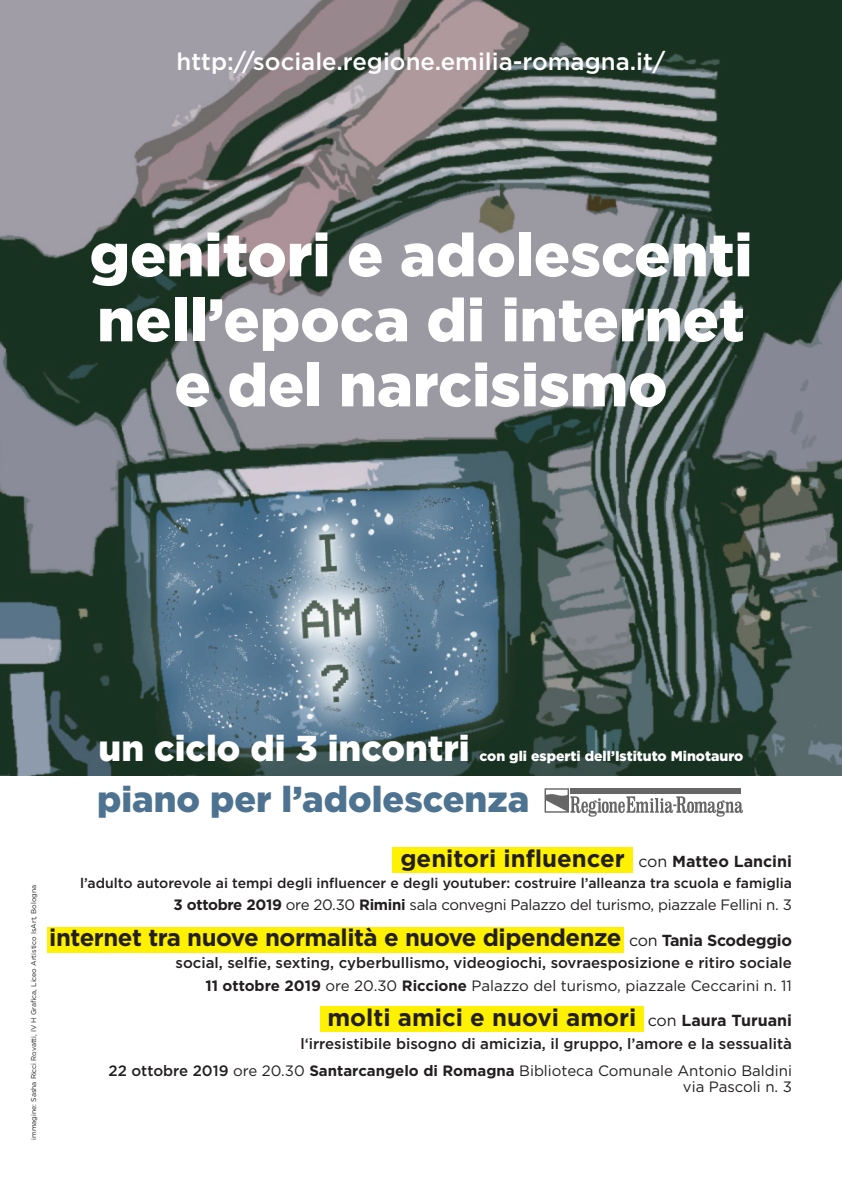
<style>
.page{position:relative;width:842px;height:1191px;background:#fff}
.page>*{position:absolute;margin:0;border:0;box-sizing:border-box;transform-origin:0 0}
.t1{font:900 60px/65px "Gotham";color:#fff}
.t2{font:900 36px "Gotham";color:#4d7390}
.t3{font:900 36px "Gotham";color:#fff}
.t4{font:700 24px "Gotham";letter-spacing:-.02em;color:#231f20}
.t5{font:500 24px "Gotham";color:#fff}
.t6{font:700 24px "Gotham";color:#231f20}
.t7{font:700 16px "Gotham";color:#231f20}
.t8{font:700 16px "Gotham";letter-spacing:-.02em;color:#231f20}
.t9{font:500 15px/22.5px "Gotham";color:#231f20;text-align:right}
.t10{font:15px/16.2px "Gotham";color:#231f20;text-align:right}
.t11{font:15px "Gotham";letter-spacing:-.02em;color:#231f20}
.t12{font:500 14px "Gotham";color:#231f20}
.t13{font:900 14px "Gotham";color:#fff}
.t14{font:7px "Gotham";color:#231f20}
.s1{font-weight:400}
.s2{font-weight:700}
.s3{font-weight:500}
</style>
<div class="page">
<img style="left:0;top:0;width:842px;height:775px">
<svg style="left:544px;top:788px;width:199px;height:28px"></svg>
<div style="left:392px;top:847px;width:241px;height:25px;background:#fff101"></div>
<div style="left:47px;top:927px;width:577px;height:25px;background:#fff101"></div>
<div style="left:320px;top:1007px;width:323px;height:25px;background:#fff101"></div>
<p class="t5" style="left:177px;top:46px;width:490px">http://sociale.regione.emilia-romagna.it/</p>
<p class="t1" style="left:90px;top:222px;width:664px">genitori e adolescenti nell’epoca di internet</p>
<p class="t1" style="left:174px;top:352px;width:494px">e del narcisismo</p>
<p class="t14" style="left:29px;top:1140px;width:257px;rotate:-90deg">immagine: Sasha Ricci Rovatti, IV H Grafica, Liceo Artistico IsArt, Bologna</p>
<p class="t3" style="left:99px;top:723px;width:372px">un ciclo di 3 incontri</p>
<p class="t13" style="left:480px;top:746px;width:265px">con gli esperti dell’Istituto Minotauro</p>
<p class="t2" style="left:97px;top:774px;width:434px">piano per l’adolescenza</p>
<p class="t6" style="left:400px;top:842px;width:226px">genitori influencer</p>
<p class="t7" style="left:638px;top:850px;width:155px"><span class="s1">con</span> Matteo Lancini</p>
<p class="t12" style="left:80px;top:873px;width:713px">l’adulto autorevole ai tempi degli influencer e degli youtuber: costruire l’alleanza tra scuola e famiglia</p>
<p class="t11" style="left:174px;top:895px;width:620px"><span class="s2">3 ottobre 2019</span> ore 20.30 <span class="s2">Rimini</span> sala convegni Palazzo del turismo, piazzale Fellini n. 3</p>
<p class="t8" style="left:629px;top:929px;width:164px"><span class="s1">con</span> Tania Scodeggio</p>
<p class="t9" style="left:176px;top:951px;width:618px">social, selfie, sexting, cyberbullismo, videogiochi, sovraesposizione e ritiro sociale<br><span class="s2">11 ottobre 2019</span> <span class="s1">ore 20.30</span> <span class="s2">Riccione</span> <span class="s1">Palazzo del turismo, piazzale Ceccarini n. 11</span></p>
<p class="t7" style="left:648px;top:1009px;width:146px"><span class="s1">con</span> Laura Turuani</p>
<p class="t9" style="left:300px;top:1031px;width:493px">l‘irresistibile bisogno di amicizia, il gruppo, l’amore e la sessualità</p>
<p class="t10" style="left:109px;top:1062px;width:685px"><span class="s3">22 ottobre 2019</span> ore 20.30 <span class="s2">Santarcangelo di Romagna</span> Biblioteca Comunale Antonio Baldini via Pascoli n. 3</p>
<p class="t4" style="left:49px;top:921px;width:574px">internet tra nuove normalità e nuove dipendenze</p>
<p class="t6" style="left:327px;top:1001px;width:310px">molti amici e nuovi amori</p>
</div>
